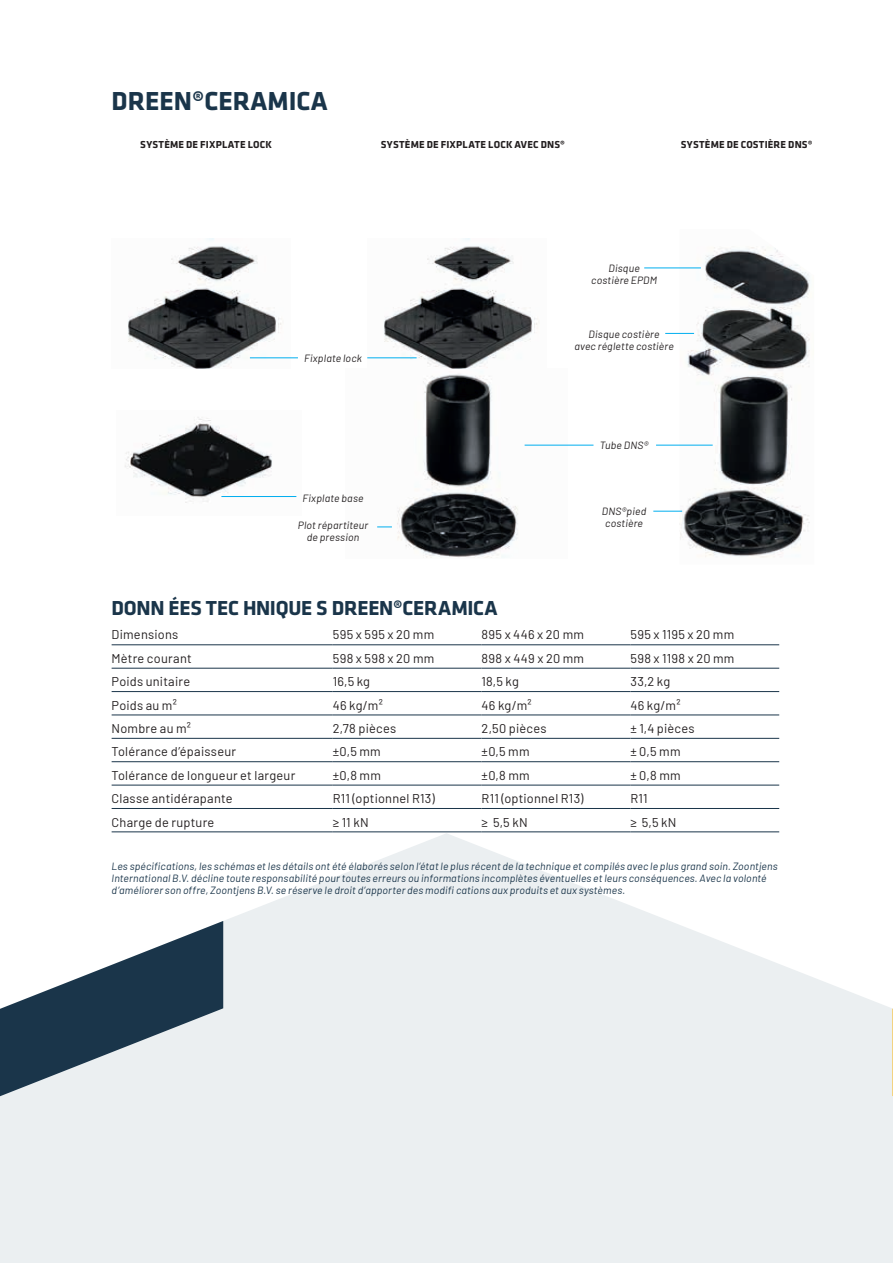
<style>
.page{position:relative;width:893px;height:1263px;background:#fff}
.page>*{position:absolute;margin:0;border:0;box-sizing:border-box;transform-origin:0 0}
.t1{font:700 27px "Klavika";color:#1a354a}
.t2{font:700 21px "Klavika";letter-spacing:-.015em;color:#1a354a}
.t3{font:12.75px "Barlow";letter-spacing:.02em;color:#231f20}
.t4{font:italic 10.5px/12px "Barlow";letter-spacing:.015em;color:#1a354a}
.t5{font:italic 10.5px/12px "Barlow";letter-spacing:.02em;color:#231f20;text-align:center}
.t6{font:700 10.5px "Klavika";letter-spacing:.015em;color:#231f20}
</style>
<div class="page">
<svg style="left:0;top:833px;width:893px;height:430px;fill:#ebeff1"></svg>
<svg style="left:0;top:921px;width:223px;height:175px"></svg>
<hr style="left:112px;top:644px;width:221px;height:1px;background:#1a354a">
<hr style="left:333px;top:644px;width:149px;height:1px;background:#1a354a">
<hr style="left:482px;top:644px;width:148px;height:1px;background:#1a354a">
<hr style="left:630px;top:644px;width:149px;height:1px;background:#1a354a">
<hr style="left:112px;top:668px;width:221px;height:1px;background:#1a354a">
<hr style="left:333px;top:668px;width:149px;height:1px;background:#1a354a">
<hr style="left:482px;top:668px;width:148px;height:1px;background:#1a354a">
<hr style="left:630px;top:668px;width:149px;height:1px;background:#1a354a">
<hr style="left:112px;top:691px;width:221px;height:1px;background:#1a354a">
<hr style="left:333px;top:691px;width:149px;height:1px;background:#1a354a">
<hr style="left:482px;top:691px;width:148px;height:1px;background:#1a354a">
<hr style="left:630px;top:691px;width:149px;height:1px;background:#1a354a">
<hr style="left:112px;top:714px;width:221px;height:1px;background:#1a354a">
<hr style="left:333px;top:714px;width:149px;height:1px;background:#1a354a">
<hr style="left:482px;top:714px;width:148px;height:1px;background:#1a354a">
<hr style="left:630px;top:714px;width:149px;height:1px;background:#1a354a">
<hr style="left:112px;top:738px;width:221px;height:1px;background:#1a354a">
<hr style="left:333px;top:738px;width:149px;height:1px;background:#1a354a">
<hr style="left:482px;top:738px;width:148px;height:1px;background:#1a354a">
<hr style="left:630px;top:738px;width:149px;height:1px;background:#1a354a">
<hr style="left:112px;top:761px;width:221px;height:1px;background:#1a354a">
<hr style="left:333px;top:761px;width:149px;height:1px;background:#1a354a">
<hr style="left:482px;top:761px;width:148px;height:1px;background:#1a354a">
<hr style="left:630px;top:761px;width:149px;height:1px;background:#1a354a">
<hr style="left:112px;top:785px;width:221px;height:1px;background:#1a354a">
<hr style="left:333px;top:785px;width:149px;height:1px;background:#1a354a">
<hr style="left:482px;top:785px;width:148px;height:1px;background:#1a354a">
<hr style="left:630px;top:785px;width:149px;height:1px;background:#1a354a">
<hr style="left:112px;top:808px;width:221px;height:1px;background:#1a354a">
<hr style="left:333px;top:808px;width:149px;height:1px;background:#1a354a">
<hr style="left:482px;top:808px;width:148px;height:1px;background:#1a354a">
<hr style="left:630px;top:808px;width:149px;height:1px;background:#1a354a">
<hr style="left:112px;top:831px;width:221px;height:1px;background:#1a354a">
<hr style="left:333px;top:831px;width:149px;height:1px;background:#1a354a">
<hr style="left:482px;top:831px;width:148px;height:1px;background:#1a354a">
<hr style="left:630px;top:831px;width:149px;height:1px;background:#1a354a">
<img style="left:125px;top:417px;width:172px;height:86px">
<img style="left:377px;top:373px;width:190px;height:185px">
<img style="left:680px;top:247px;width:130px;height:311px">
<img style="left:128px;top:239px;width:163px;height:130px">
<img style="left:367px;top:239px;width:171px;height:130px">
<hr style="left:656px;top:445px;width:57px;height:1px;background:#00aeef">
<svg style="left:653px;top:511px;width:29px;height:1px"></svg>
<svg style="left:665px;top:333px;width:29px;height:1px"></svg>
<hr style="left:644px;top:268px;width:57px;height:1px;background:#00aeef">
<hr style="left:525px;top:445px;width:68px;height:1px;background:#00aeef">
<hr style="left:221px;top:496px;width:75px;height:1px;background:#00aeef">
<svg style="left:377px;top:526px;width:15px;height:1px"></svg>
<hr style="left:250px;top:357px;width:48px;height:1px;background:#00aeef">
<hr style="left:367px;top:357px;width:50px;height:1px;background:#00aeef">
<h1 class="t1" style="left:112px;top:86px;width:218px">DREEN®CERAMICA</h1>
<p class="t6" style="left:140px;top:139px;width:133px">SYSTÈME DE FIXPLATE LOCK</p>
<p class="t6" style="left:381px;top:139px;width:185px">SYSTÈME DE FIXPLATE LOCK AVEC DNS®</p>
<p class="t6" style="left:681px;top:139px;width:133px">SYSTÈME DE COSTIÈRE DNS®</p>
<p class="t5" style="left:591px;top:261px;width:67px">Disque costière EPDM</p>
<p class="t5" style="left:304px;top:352px;width:59px">Fixplate lock</p>
<p class="t5" style="left:302px;top:491px;width:63px">Fixplate base</p>
<p class="t5" style="left:298px;top:520px;width:72px">Plot répartiteur de pression</p>
<p class="t5" style="left:574px;top:327px;width:101px">Disque costière<br>avec réglette costière</p>
<p class="t5" style="left:600px;top:439px;width:50px">Tube DNS®</p>
<p class="t5" style="left:602px;top:506px;width:46px">DNS®pied costière</p>
<h2 class="t2" style="left:112px;top:597px;width:388px">DONN ÉES TEC HNIQUE S DREEN®CERAMICA</h2>
<p class="t3" style="left:112px;top:630px;width:68px">Dimensions</p>
<p class="t3" style="left:333px;top:626px;width:103px">595 x 595 x 20 mm</p>
<p class="t3" style="left:482px;top:626px;width:104px">895 x 446 x 20 mm</p>
<p class="t3" style="left:630px;top:626px;width:105px">595 x 1195 x 20 mm</p>
<p class="t3" style="left:112px;top:653px;width:82px">Mètre courant</p>
<p class="t3" style="left:333px;top:649px;width:103px">598 x 598 x 20 mm</p>
<p class="t3" style="left:482px;top:649px;width:104px">898 x 449 x 20 mm</p>
<p class="t3" style="left:630px;top:649px;width:106px">598 x 1198 x 20 mm</p>
<p class="t3" style="left:112px;top:676px;width:80px">Poids unitaire</p>
<p class="t3" style="left:333px;top:672px;width:39px">16,5 kg</p>
<p class="t3" style="left:482px;top:672px;width:39px">18,5 kg</p>
<p class="t3" style="left:630px;top:672px;width:41px">33,2 kg</p>
<p class="t3" style="left:112px;top:696px;width:67px">Poids au m²</p>
<p class="t3" style="left:333px;top:696px;width:52px">46 kg/m²</p>
<p class="t3" style="left:482px;top:696px;width:52px">46 kg/m²</p>
<p class="t3" style="left:630px;top:696px;width:52px">46 kg/m²</p>
<p class="t3" style="left:112px;top:719px;width:81px">Nombre au m²</p>
<p class="t3" style="left:333px;top:723px;width:65px">2,78 pièces</p>
<p class="t3" style="left:482px;top:719px;width:67px">2,50 pièces</p>
<p class="t3" style="left:630px;top:719px;width:66px">± 1,4 pièces</p>
<p class="t3" style="left:112px;top:747px;width:126px">Tolérance d’épaisseur</p>
<p class="t3" style="left:333px;top:743px;width:50px">±0,5 mm</p>
<p class="t3" style="left:482px;top:743px;width:50px">±0,5 mm</p>
<p class="t3" style="left:630px;top:743px;width:52px">± 0,5 mm</p>
<p class="t3" style="left:112px;top:766px;width:185px">Tolérance de longueur et largeur</p>
<p class="t3" style="left:333px;top:770px;width:50px">±0,8 mm</p>
<p class="t3" style="left:482px;top:770px;width:50px">±0,8 mm</p>
<p class="t3" style="left:630px;top:770px;width:52px">± 0,8 mm</p>
<p class="t3" style="left:112px;top:793px;width:122px">Classe antidérapante</p>
<p class="t3" style="left:333px;top:793px;width:104px">R11 (optionnel R13)</p>
<p class="t3" style="left:482px;top:793px;width:104px">R11 (optionnel R13)</p>
<p class="t3" style="left:630px;top:793px;width:19px">R11</p>
<p class="t3" style="left:112px;top:813px;width:104px">Charge de rupture</p>
<p class="t3" style="left:333px;top:813px;width:37px">≥ 11 kN</p>
<p class="t3" style="left:482px;top:813px;width:48px">≥ 5,5 kN</p>
<p class="t3" style="left:630px;top:813px;width:48px">≥ 5,5 kN</p>
<p class="t4" style="left:112px;top:859px;width:668px">Les spécifications, les schémas et les détails ont été élaborés selon l’état le plus récent de la technique et compilés avec le plus grand soin. Zoontjens<br>International B.V. décline toute responsabilité pour toutes erreurs ou informations incomplètes éventuelles et leurs conséquences. Avec la volonté d’améliorer son offre, Zoontjens B.V. se réserve le droit d’apporter des modifi cations aux produits et aux systèmes.</p>
</div>
